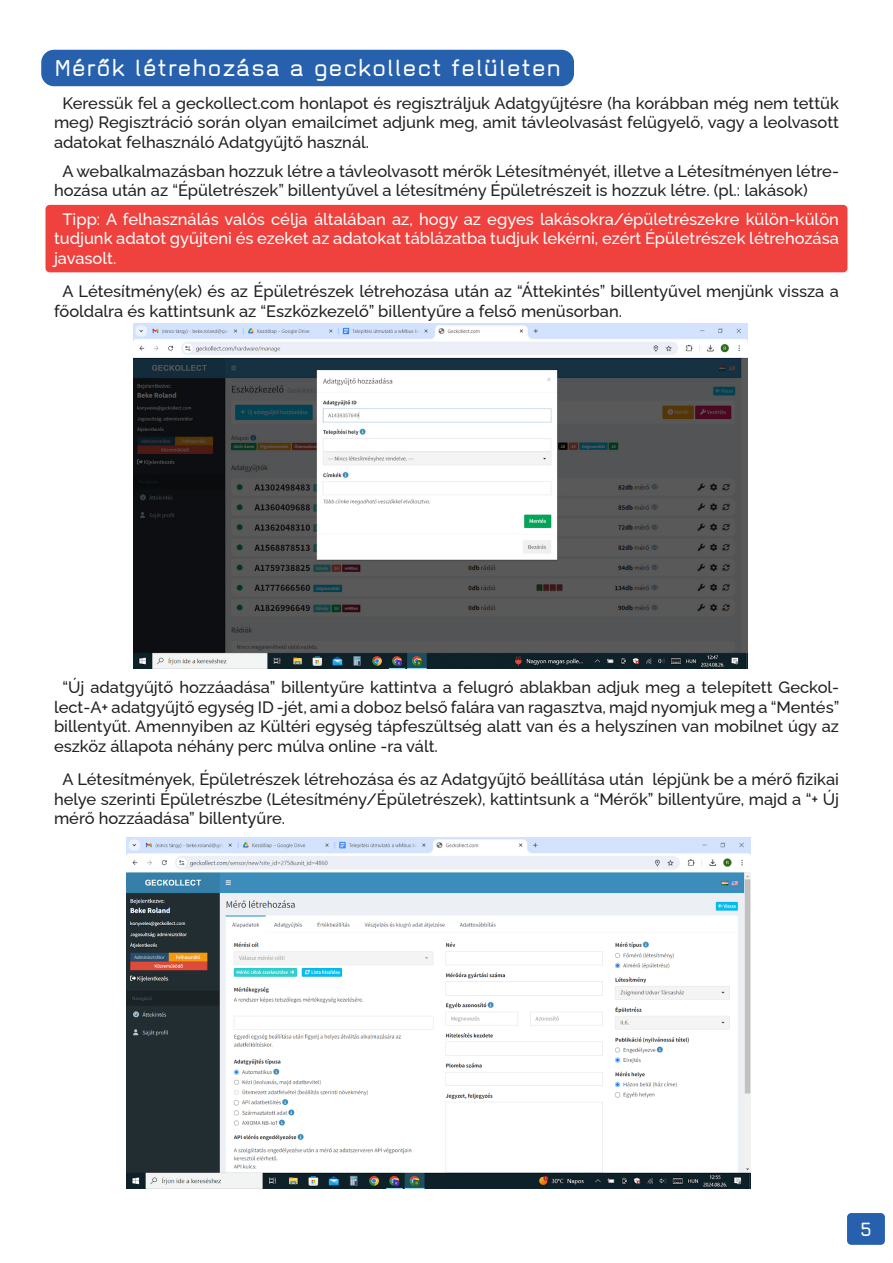
<style>
.page{position:relative;width:893px;height:1263px;background:#fff}
.page>*{position:absolute;margin:0;border:0;box-sizing:border-box;transform-origin:0 0}
.geck_Heading1{font:27px "Magda Clean Latin";color:#fff}
.t1{font:22.5px "Magda Clean Latin";color:#fff}
.geck_body{font:100 16.5px/19.8px "Raleway";color:#231f20;text-align:justify}
.geck_relevant{font:100 16.5px/19.8px "Raleway";color:#fff;text-align:justify}
</style>
<div class="page">
<div style="left:847px;top:1213px;width:38px;height:32px;background:#2761ae;border-radius:4px"></div>
<div style="left:41px;top:50px;width:533px;height:36px;background:#2761ae;border-radius:13px"></div>
<div style="left:45px;top:205px;width:802px;height:67px;background:#ef413d;border-radius:4px"></div>
<img style="left:134px;top:323px;width:613px;height:345px">
<img style="left:126px;top:838px;width:624px;height:351px">
<p class="geck_Heading1" style="left:54px;top:54px;width:509px">Mérők létrehozása a geckollect felületen</p>
<p class="geck_body" style="left:54px;top:91px;width:786px;text-indent:9px">Keressük fel a geckollect.com honlapot és regisztráljuk Adatgyűjtésre (ha korábban még nem tettük meg) Regisztráció során olyan emailcímet adjunk meg, amit távleolvasást felügyelő, vagy a leolvasott adatokat felhasználó Adatgyűjtő használ.</p>
<p class="geck_body" style="left:54px;top:159px;width:786px;text-indent:9px">A webalkalmazásban hozzuk létre a távleolvasott mérők Létesítményét, illetve a Létesítményen létre&shy;hozása után az “Épületrészek” billentyűvel a létesítmény Épületrészeit is hozzuk létre. (pl.: lakások)</p>
<p class="geck_relevant" style="left:54px;top:207px;width:786px;text-indent:9px">Tipp: A felhasználás valós célja általában az, hogy az egyes lakásokra/épületrészekre külön-külön tudjunk adatot gyűjteni és ezeket az adatokat táblázatba tudjuk lekérni, ezért Épületrészek létrehozása javasolt.</p>
<p class="geck_body" style="left:54px;top:279px;width:786px;text-indent:9px">A Létesítmény(ek) és az Épületrészek létrehozása után az “Áttekintés” billentyűvel menjünk vissza a főoldalra és kattintsunk az “Eszközkezelő” billentyűre a felső menüsorban.</p>
<p class="geck_body" style="left:54px;top:675px;width:787px;text-indent:9px">“Új adatgyűjtő hozzáadása” billentyűre kattintva a felugró ablakban adjuk meg a telepített Geckol&shy;lect-A+ adatgyűjtő egység ID -jét, ami a doboz belső falára van ragasztva, majd nyomjuk meg a “Mentés” billentyűt. Amennyiben az Kültéri egység tápfeszültség alatt van és a helyszínen van mobilnet úgy az eszköz állapota néhány perc múlva online -ra vált.</p>
<p class="geck_body" style="left:54px;top:767px;width:786px;text-indent:9px">A Létesítmények, Épületrészek létrehozása és az Adatgyűjtő beállítása után lépjünk be a mérő fizikai helye szerinti Épületrészbe (Létesítmény/Épületrészek), kattintsunk a “Mérők” billentyűre, majd a “+ Új mérő hozzáadása” billentyűre.</p>
<h2 class="t1" style="left:860px;top:1217px;width:14px">5</h2>
</div>
